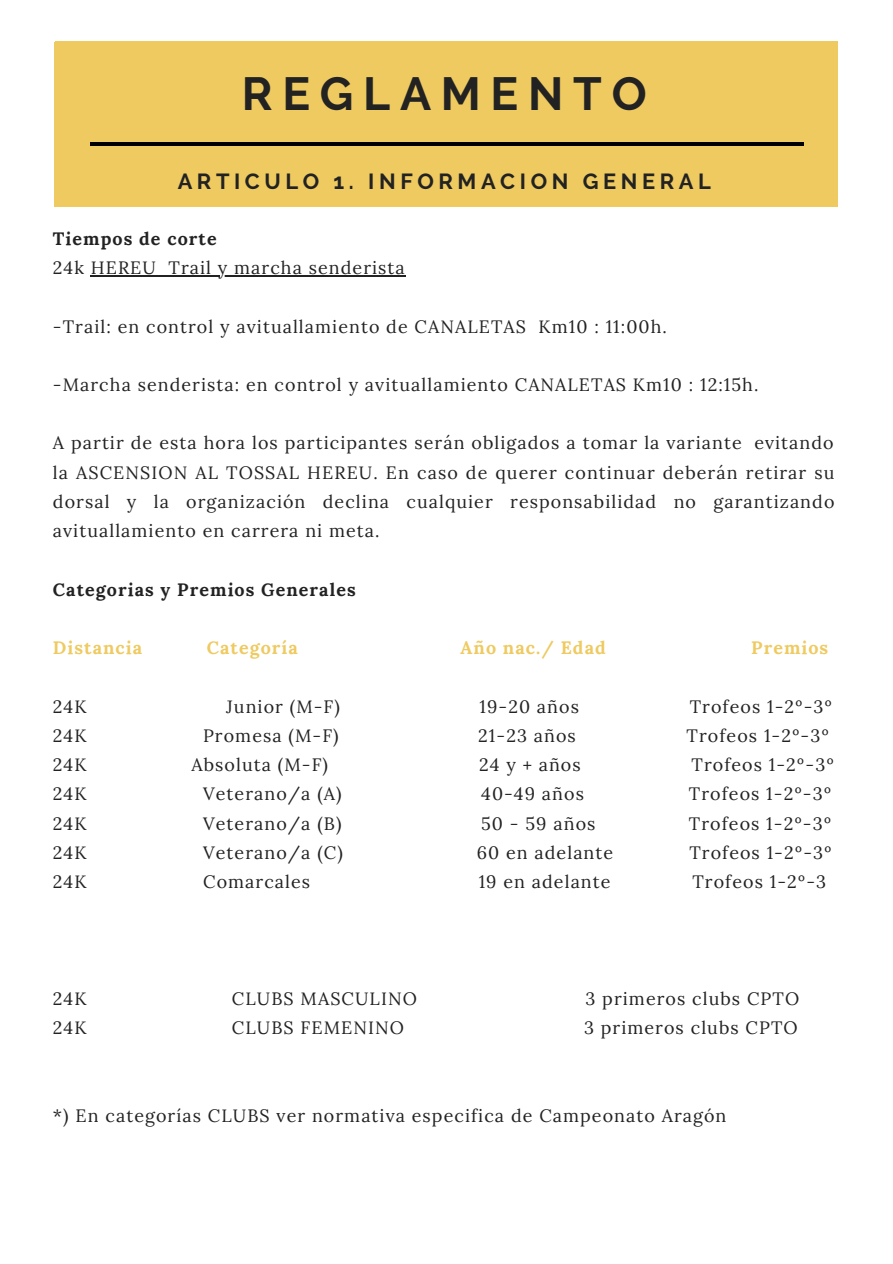
<style>
.page{position:relative;width:893px;height:1264px;background:#fff}
.page>*{position:absolute;margin:0;border:0;box-sizing:border-box;transform-origin:0 0}
.t1{font:700 46.35px "Raleway";letter-spacing:.21em;color:#222}
.t2{font:700 21.75px "Raleway";letter-spacing:.21em;color:#222}
.t3{font:17.85px/29.2px "Lora";letter-spacing:.06em;color:#222;text-align:justify}
.t4{font:700 17.85px "Lora";letter-spacing:.06em;color:#222}
.t5{font:700 17.85px "Lora";letter-spacing:.06em;color:#eeca60}
</style>
<div class="page">
<hr style="left:91px;top:275px;width:66px;height:1px;background:#222">
<hr style="left:168px;top:275px;width:238px;height:1px;background:#222">
<div style="left:54px;top:42px;width:783px;height:164px;background:#eeca60"></div>
<hr style="left:90px;top:142px;width:713px;height:3px;background:#000">
<h1 class="t1" style="left:242px;top:66px;width:406px">REGLAMENTO</h1>
<p class="t2" style="left:178px;top:168px;width:534px">ARTICULO 1. INFORMACION GENERAL</p>
<p class="t4" style="left:53px;top:227px;width:165px">Tiempos de corte</p>
<p class="t3" style="left:53px;top:253px;width:353px">24k HEREU Trail y marcha senderista</p>
<p class="t3" style="left:53px;top:311px;width:615px">-Trail: en control y avituallamiento de CANALETAS Km10 : 11:00h.</p>
<p class="t3" style="left:53px;top:370px;width:707px">-Marcha senderista: en control y avituallamiento CANALETAS Km10 : 12:15h.</p>
<p class="t3" style="left:53px;top:428px;width:783px">A partir de esta hora los participantes serán obligados a tomar la variante evitando la ASCENSION AL TOSSAL HEREU. En caso de querer continuar deberán retirar su dorsal y la organización declina cualquier responsabilidad no garantizando avituallamiento en carrera ni meta.</p>
<p class="t4" style="left:53px;top:577px;width:304px">Categorias y Premios Generales</p>
<p class="t5" style="left:53px;top:636px;width:91px">Distancia</p>
<p class="t5" style="left:207px;top:636px;width:93px">Categoría</p>
<p class="t5" style="left:460px;top:636px;width:147px">Año nac./ Edad</p>
<p class="t5" style="left:751px;top:636px;width:79px">Premios</p>
<p class="t3" style="left:53px;top:691px;width:35px">24K</p>
<p class="t3" style="left:226px;top:691px;width:115px">Junior (M-F)</p>
<p class="t3" style="left:479px;top:691px;width:101px">19-20 años</p>
<p class="t3" style="left:689px;top:691px;width:144px">Trofeos 1-2º-3º</p>
<p class="t3" style="left:53px;top:720px;width:35px">24K</p>
<p class="t3" style="left:203px;top:720px;width:137px">Promesa (M-F)</p>
<p class="t3" style="left:478px;top:720px;width:99px">21-23 años</p>
<p class="t3" style="left:686px;top:720px;width:144px">Trofeos 1-2º-3º</p>
<p class="t3" style="left:53px;top:750px;width:35px">24K</p>
<p class="t3" style="left:191px;top:750px;width:138px">Absoluta (M-F)</p>
<p class="t3" style="left:479px;top:750px;width:103px">24 y + años</p>
<p class="t3" style="left:691px;top:750px;width:144px">Trofeos 1-2º-3º</p>
<p class="t3" style="left:53px;top:779px;width:35px">24K</p>
<p class="t3" style="left:203px;top:779px;width:140px">Veterano/a (A)</p>
<p class="t3" style="left:481px;top:779px;width:104px">40-49 años</p>
<p class="t3" style="left:689px;top:779px;width:144px">Trofeos 1-2º-3º</p>
<p class="t3" style="left:53px;top:808px;width:35px">24K</p>
<p class="t3" style="left:203px;top:808px;width:140px">Veterano/a (B)</p>
<p class="t3" style="left:481px;top:808px;width:116px">50 - 59 años</p>
<p class="t3" style="left:689px;top:808px;width:144px">Trofeos 1-2º-3º</p>
<p class="t3" style="left:53px;top:837px;width:35px">24K</p>
<p class="t3" style="left:203px;top:837px;width:141px">Veterano/a (C)</p>
<p class="t3" style="left:476px;top:837px;width:138px">60 en adelante</p>
<p class="t3" style="left:689px;top:837px;width:144px">Trofeos 1-2º-3º</p>
<p class="t3" style="left:53px;top:866px;width:35px">24K</p>
<p class="t3" style="left:203px;top:866px;width:109px">Comarcales</p>
<p class="t3" style="left:478px;top:866px;width:133px">19 en adelante</p>
<p class="t3" style="left:692px;top:866px;width:135px">Trofeos 1-2º-3</p>
<p class="t3" style="left:53px;top:983px;width:35px">24K</p>
<p class="t3" style="left:232px;top:983px;width:186px">CLUBS MASCULINO</p>
<p class="t3" style="left:585px;top:983px;width:215px">3 primeros clubs CPTO</p>
<p class="t3" style="left:53px;top:1013px;width:35px">24K</p>
<p class="t3" style="left:232px;top:1013px;width:173px">CLUBS FEMENINO</p>
<p class="t3" style="left:584px;top:1013px;width:215px">3 primeros clubs CPTO</p>
<p class="t3" style="left:53px;top:1100px;width:675px">*) En categorías CLUBS ver normativa especifica de Campeonato Aragón</p>
</div>
